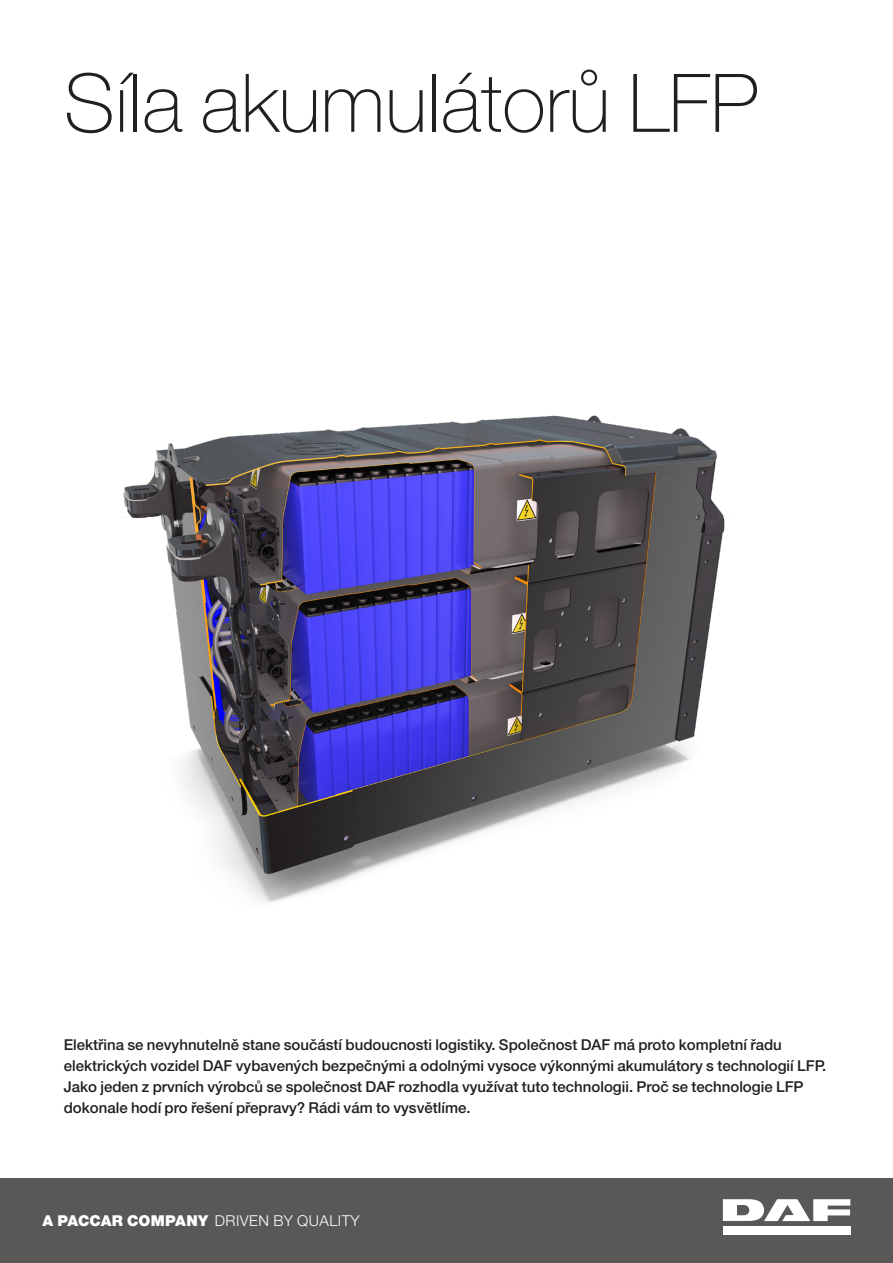
<style>
.page{position:relative;width:893px;height:1263px;background:#fff}
.page>*{position:absolute;margin:0;border:0;box-sizing:border-box;transform-origin:0 0}
._01_Header{font:100 81px "Helvetica Neue LT Pro";color:#231f20}
._03_Intro{font:500 15px/21px "Helvetica Neue LT Pro";color:#231f20}
._03_Intro-2{font:300 15px "Helvetica Neue LT Pro";letter-spacing:.03em;color:#fff}
.s1{font-weight:900}
</style>
<div class="page">
<div style="left:0;top:1178px;width:893px;height:85px;background:#5a5757"></div>
<div style="left:723px;top:1226px;width:127px;height:8px;background:#fff"></div>
<svg style="left:723px;top:1199px;width:127px;height:22px"></svg>
<img style="left:123px;top:415px;width:602px;height:488px">
<p class="_01_Header" style="left:64px;top:57px;width:696px">Síla akumulátorů LFP</p>
<p class="_03_Intro" style="left:64px;top:1034px;width:764px">Elektřina se nevyhnutelně stane součástí budoucnosti logistiky. Společnost DAF má proto kompletní řadu elektrických vozidel DAF vybavených bezpečnými a odolnými vysoce výkonnými akumulátory s technologií LFP.<br>Jako jeden z prvních výrobců se společnost DAF rozhodla využívat tuto technologii. Proč se technologie LFP dokonale hodí pro řešení přepravy? Rádi vám to vysvětlíme.</p>
<p class="_03_Intro-2" style="left:43px;top:1211px;width:319px"><span class="s1">A PACCAR COMPANY</span> DRIVEN BY QUALITY</p>
</div>
